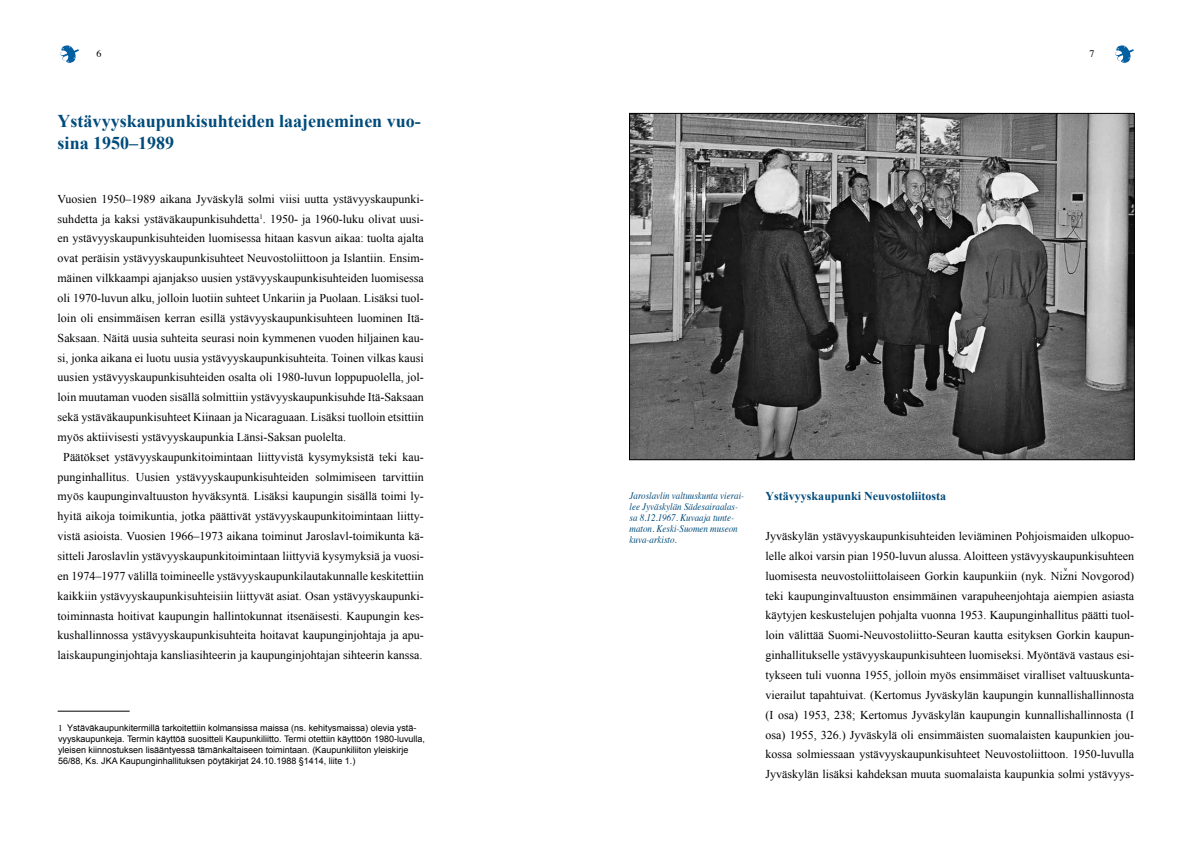
<style>
.page{position:relative;width:1191px;height:842px;background:#fff}
.page>*{position:absolute;margin:0;border:0;box-sizing:border-box;transform-origin:0 0}
.t1{font:700 18px/21.6px "Times New Roman";color:#004b7b}
.t2{font:12px/19.8px "Times New Roman";color:#000;text-align:justify}
.t3{font:700 12px "Times New Roman";color:#004b7b}
.t4{font:italic 10px/11px "Times";color:#004b7b;scale:.9 1}
.t5{font:10px "Times";color:#000}
.t6{font:9px/10.8px "Arial";color:#000}
.t7{font:6px "Helvetica Neue";color:#000}
.s1{font-family:"Times"}
</style>
<div class="page">
<svg style="left:61px;top:45px;width:6px;height:4px"></svg>
<svg style="left:1116px;top:45px;width:6px;height:5px"></svg>
<hr style="left:58px;top:711px;width:72px;height:1px;background:#000">
<img style="left:631px;top:115px;width:501px;height:343px">
<p class="t5" style="left:96px;top:44px;width:6px">6</p>
<p class="t5" style="left:1089px;top:44px;width:6px">7</p>
<h1 class="t1" style="left:58px;top:110px;width:365px">Ystävyyskaupunkisuhteiden laajeneminen vuo&shy;sina 1950–1989</h1>
<p class="t2" style="left:58px;top:189px;width:368px">Vuosien 1950–1989 aikana Jyväskylä solmi viisi uutta ystävyyskaupunki-</p>
<p class="t2" style="left:58px;top:208px;width:368px">suhdetta ja kaksi ystäväkaupunkisuhdetta<sup>1</sup>. 1950- ja 1960-luku olivat uusi-</p>
<p class="t2" style="left:58px;top:228px;width:368px">en ystävyyskaupunkisuhteiden luomisessa hitaan kasvun aikaa: tuolta ajalta</p>
<p class="t2" style="left:58px;top:248px;width:368px">ovat peräisin ystävyyskaupunkisuhteet Neuvostoliittoon ja Islantiin. Ensim-</p>
<p class="t2" style="left:58px;top:268px;width:368px">mäinen vilkkaampi ajanjakso uusien ystävyyskaupunkisuhteiden luomisessa</p>
<p class="t2" style="left:58px;top:288px;width:368px">oli 1970-luvun alku, jolloin luotiin suhteet Unkariin ja Puolaan. Lisäksi tuol-</p>
<p class="t2" style="left:58px;top:308px;width:368px">loin oli ensimmäisen kerran esillä ystävyyskaupunkisuhteen luominen Itä-</p>
<p class="t2" style="left:58px;top:328px;width:368px">Saksaan. Näitä uusia suhteita seurasi noin kymmenen vuoden hiljainen kau-</p>
<p class="t2" style="left:58px;top:347px;width:368px">si, jonka aikana ei luotu uusia ystävyyskaupunkisuhteita. Toinen vilkas kausi</p>
<p class="t2" style="left:58px;top:367px;width:368px">uusien ystävyyskaupunkisuhteiden osalta oli 1980-luvun loppupuolella, jol-</p>
<p class="t2" style="left:58px;top:387px;width:368px">loin muutaman vuoden sisällä solmittiin ystävyyskaupunkisuhde Itä-Saksaan</p>
<p class="t2" style="left:58px;top:407px;width:368px">sekä ystäväkaupunkisuhteet Kiinaan ja Nicaraguaan. Lisäksi tuolloin etsittiin</p>
<p class="t2" style="left:58px;top:427px;width:290px">myös aktiivisesti ystävyyskaupunkia Länsi-Saksan puolelta.</p>
<p class="t2" style="left:63px;top:447px;width:362px">Päätökset ystävyyskaupunkitoimintaan liittyvistä kysymyksistä teki kau-</p>
<p class="t2" style="left:58px;top:466px;width:368px">punginhallitus. Uusien ystävyyskaupunkisuhteiden solmimiseen tarvittiin</p>
<p class="t2" style="left:58px;top:486px;width:368px">myös kaupunginvaltuuston hyväksyntä. Lisäksi kaupungin sisällä toimi ly-</p>
<p class="t2" style="left:58px;top:506px;width:368px">hyitä aikoja toimikuntia, jotka päättivät ystävyyskaupunkitoimintaan liitty-</p>
<p class="t2" style="left:58px;top:526px;width:368px">vistä asioista. Vuosien 1966–1973 aikana toiminut Jaroslavl-toimikunta kä-</p>
<p class="t2" style="left:58px;top:546px;width:368px">sitteli Jaroslavlin ystävyyskaupunkitoimintaan liittyviä kysymyksiä ja vuosi-</p>
<p class="t2" style="left:58px;top:566px;width:368px">en 1974–1977 välillä toimineelle ystävyyskaupunkilautakunnalle keskitettiin</p>
<p class="t2" style="left:58px;top:586px;width:368px">kaikkiin ystävyyskaupunkisuhteisiin liittyvät asiat. Osan ystävyyskaupunki-</p>
<p class="t2" style="left:58px;top:605px;width:368px">toiminnasta hoitivat kaupungin hallintokunnat itsenäisesti. Kaupungin kes-</p>
<p class="t2" style="left:58px;top:625px;width:368px">kushallinnossa ystävyyskaupunkisuhteita hoitavat kaupunginjohtaja ja apu-</p>
<p class="t2" style="left:58px;top:645px;width:366px">laiskaupunginjohtaja kansliasihteerin ja kaupunginjohtajan sihteerin kanssa.</p>
<p class="t6" style="left:58px;top:723px;width:368px"><span class="s1">1</span> Ystäväkaupunkitermillä tarkoitettiin kolmansissa maissa (ns. kehitysmaissa) olevia ystä&shy;vyyskaupunkeja. Termin käyttöä suositteli Kaupunkiliitto. Termi otettiin käyttöön 1980-luvulla, yleisen kiinnostuksen lisääntyessä tämänkaltaiseen toimintaan. (Kaupunkiliiton yleiskirje 56/88, Ks. JKA Kaupunginhallituksen pöytäkirjat 24.10.1988 §1414, liite 1.)</p>
<p class="t4" style="left:629px;top:489px;width:129px">Jaroslavlin valtuuskunta vierai&shy;lee Jyväskylän Sädesairaalas&shy;sa 8.12.1967. Kuvaaja tunte&shy;maton. Keski-Suomen museon kuva-arkisto.</p>
<p class="t3" style="left:765px;top:488px;width:182px">Ystävyyskaupunki Neuvostoliitosta</p>
<p class="t2" style="left:765px;top:526px;width:370px">Jyväskylän ystävyyskaupunkisuhteiden leviäminen Pohjoismaiden ulkopuo&shy;lelle alkoi varsin pian 1950-luvun alussa. Aloitteen ystävyyskaupunkisuhteen luomisesta neuvostoliittolaiseen Gorkin kaupunkiin (nyk. Nizni Novgorod) teki kaupunginvaltuuston ensimmäinen varapuheenjohtaja aiempien asiasta käytyjen keskustelujen pohjalta vuonna 1953. Kaupunginhallitus päätti tuol&shy;loin välittää Suomi-Neuvostoliitto-Seuran kautta esityksen Gorkin kaupun&shy;ginhallitukselle ystävyyskaupunkisuhteen luomiseksi. Myöntävä vastaus esi&shy;tykseen tuli vuonna 1955, jolloin myös ensimmäiset viralliset valtuuskunta&shy;vierailut tapahtuivat. (Kertomus Jyväskylän kaupungin kunnallishallinnosta (I osa) 1953, 238; Kertomus Jyväskylän kaupungin kunnallishallinnosta (I osa) 1955, 326.) Jyväskylä oli ensimmäisten suomalaisten kaupunkien jou&shy;kossa solmiessaan ystävyyskaupunkisuhteet Neuvostoliittoon. 1950-luvulla Jyväskylän lisäksi kahdeksan muuta suomalaista kaupunkia solmi ystävyys-</p>
<p class="t7" style="left:1064px;top:565px;width:4px">v</p>
</div>
